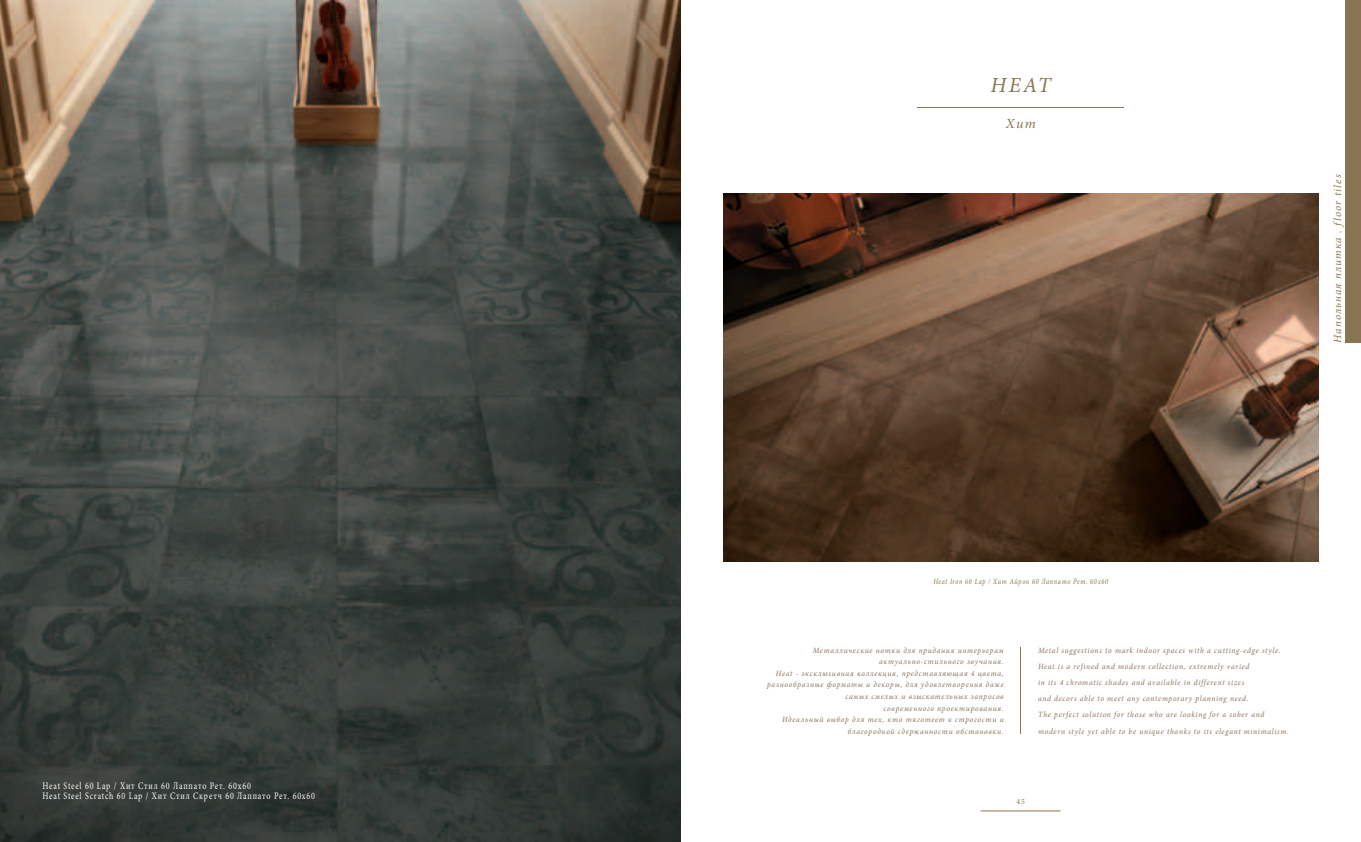
<style>
.page{position:relative;width:1361px;height:842px;background:#fff}
.page>*{position:absolute;margin:0;border:0;box-sizing:border-box;transform-origin:0 0}
.t1{font:italic 21.5px "Minion Pro";color:#887551}
.t2{font:italic 14px "Minion Pro";color:#887551}
.t3{font:italic 11px "Minion Pro";letter-spacing:.1em;color:#887551}
.t4{font:10px/10px "Minion Pro";letter-spacing:.1em;color:#fff;scale:.8 1}
.t5{font:italic 8px/11.6px "Minion Pro";letter-spacing:.095em;color:#867058;text-align:right;scale:.95 1}
.t6{font:italic 8px "Minion Pro";letter-spacing:.095em;color:#887551;scale:.8 1}
.t7{font:8px "Minion Pro";color:#887551}
</style>
<div class="page">
<img style="left:0;top:0;width:680px;height:842px">
<img style="left:723px;top:194px;width:595px;height:367px">
<hr style="left:917px;top:107px;width:207px;height:1px;background:#887551">
<hr style="left:1020px;top:647px;width:1px;height:87px;background:#887551">
<div style="left:1345px;top:0;width:16px;height:343px;background:#887551"></div>
<hr style="left:981px;top:811px;width:79px;height:1px;background:#887551">
<p class="t4" style="left:43px;top:782px;width:342px">Heat Steel 60 Lap / Хит Стил 60 Лаппато Рет. 60x60<br>Heat Steel Scratch 60 Lap / Хит Стил Скретч 60 Лаппато Рет. 60x60</p>
<h1 class="t1" style="left:990px;top:77px;width:62px">HEAT</h1>
<h2 class="t2" style="left:1005px;top:118px;width:32px">Хит</h2>
<h3 class="t3" style="left:1333px;top:343px;width:170px;rotate:-90deg">Haпoльнaя плиткa . floor tiles</h3>
<p class="t6" style="left:933px;top:578px;width:220px">Heat Iron 60 Lap / Хит Айрон 60 Лаппато Рет. 60x60</p>
<p class="t5" style="left:767px;top:645px;width:251px">Металлические нотки для придания интерьерам актуально-стильного звучания.<br>Heat - эксклюзивная коллекция, представляющая 4 цвета, разнообразные форматы и декоры, для удовлетворения даже самых смелых и взыскательных запросов<br>современного проектирования.<br>Идеальный выбор для тех, кто тяготеет к строгости и благородной сдержанности обстановки.</p>
<p class="t5" style="left:1038px;top:643px;width:266px;line-height:16.2px;text-align:left">Metal suggestions to mark indoor spaces with a cutting-edge style.<br>Heat is a refined and modern collection, extremely varied<br>in its 4 chromatic shades and available in different sizes<br>and decors able to meet any contemporary planning need.<br>The perfect solution for those who are looking for a sober and modern style yet able to be unique thanks to its elegant minimalism.</p>
<p class="t7" style="left:1016px;top:799px;width:10px">45</p>
</div>
